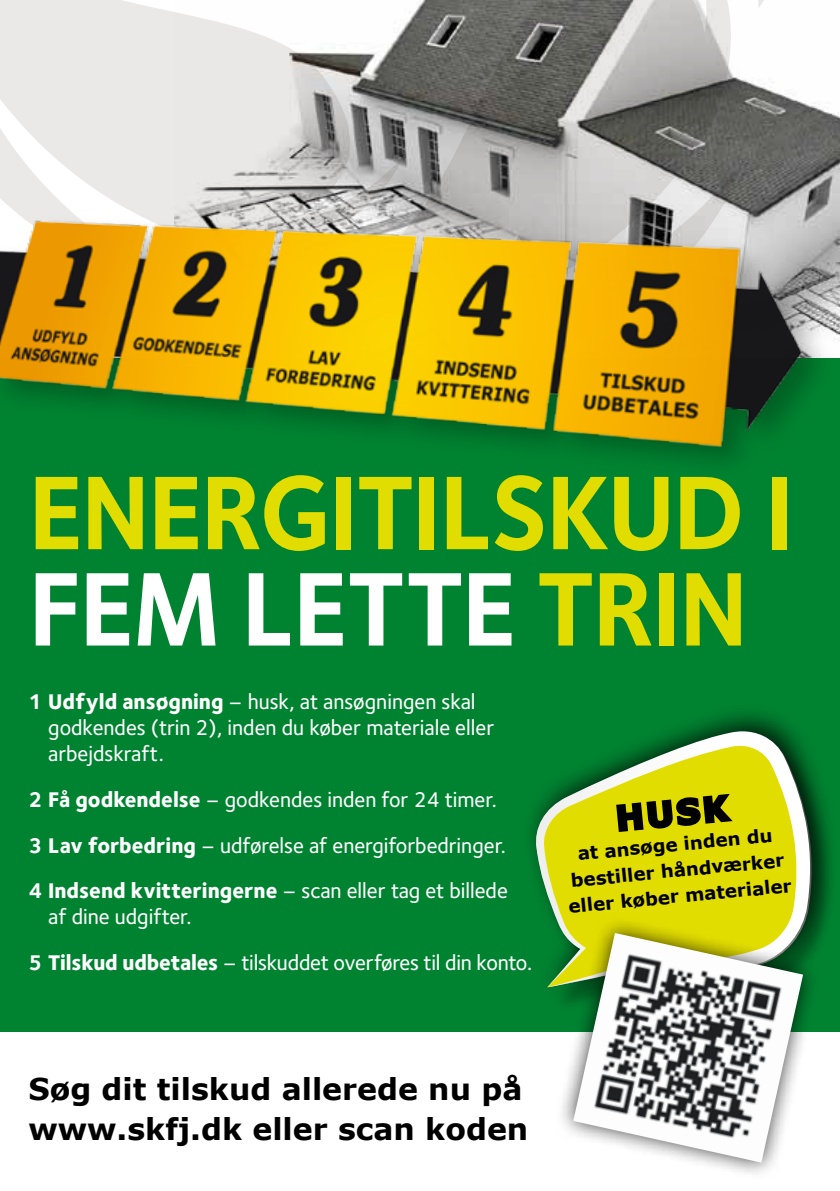
<style>
.page{position:relative;width:840px;height:1191px;background:#fff}
.page>*{position:absolute;margin:0;border:0;box-sizing:border-box;transform-origin:0 0}
.t1{font:700 108.4px/96.4px "Foundry Sterling";letter-spacing:-.02em;color:#e2dd00;scale:.95 1}
.t2{font:700 33.4px "Verdana";color:#000}
.t3{font:700 30px/40px "Verdana";color:#000}
.t4{font:500 22px/45.8px "Foundry Sterling";color:#fff}
.t5{font:700 18.2px/25.8px "Verdana";color:#000;text-align:center}
.s1{color:#fff}
.s2{font-weight:700}
.s3{font-family:"Foundry Sterling Extra Bold OSF";font-weight:400}
</style>
<div class="page">
<div style="left:0;top:0;width:174px;height:100px;background:#ebe9e8"></div>
<img style="left:174px;top:0;width:621px;height:100px">
<div style="left:0;top:359px;width:839px;height:673px;background:#008331"></div>
<img style="left:0;top:100px;width:839px;height:363px">
<div style="left:521px;top:702px;width:317px;height:298px;background:#000;opacity:.75"></div>
<svg style="left:533px;top:731px;width:277px;height:256px"></svg>
<svg style="left:542px;top:743px;width:258px;height:244px;fill:#e2dd00"></svg>
<svg style="left:614px;top:792px;width:121px;height:41px"></svg>
<div style="left:555px;top:915px;width:265px;height:265px;background:#000;opacity:.75"></div>
<img style="left:573px;top:933px;width:229px;height:229px">
<h1 class="t1" style="left:28px;top:461px;width:807px">ENERGITILSKUD I<br><span class="s1">FEM LETTE</span> TRIN</h1>
<p class="t4" style="left:48px;top:688px;width:447px;line-height:26px;text-indent:-20px"><span class="s2">1</span> <span class="s3">Udfyld ansøgning</span> – husk, at ansøgningen skal godkendes (trin 2), inden du køber materiale eller arbejdskraft.</p>
<p class="t4" style="left:28px;top:775px;width:481px"><span class="s2">2</span> <span class="s3">Få godkendelse</span> – godkendes inden for 24 timer.<br><span class="s2">3</span> <span class="s3">Lav forbedring</span> – udførelse af energiforbedringer.<br><span class="s2">4</span> <span class="s3">Indsend kvitteringerne</span> – scan eller tag et billede</p>
<p class="t4" style="left:28px;top:893px;width:505px;text-indent:20px">af dine udgifter.<br><span class="s2">5</span> <span class="s3">Tilskud udbetales</span> – tilskuddet overføres til din konto.</p>
<h2 class="t2" style="left:613px;top:797px;width:114px;rotate:-5deg">Husk</h2>
<p class="t5" style="left:562px;top:840px;width:225px;rotate:-5deg">at ansøge inden du bestiller håndværker eller køber materialer</p>
<h3 class="t3" style="left:28px;top:1067px;width:501px">Søg dit tilskud allerede nu på www.skfj.dk eller scan koden</h3>
</div>
